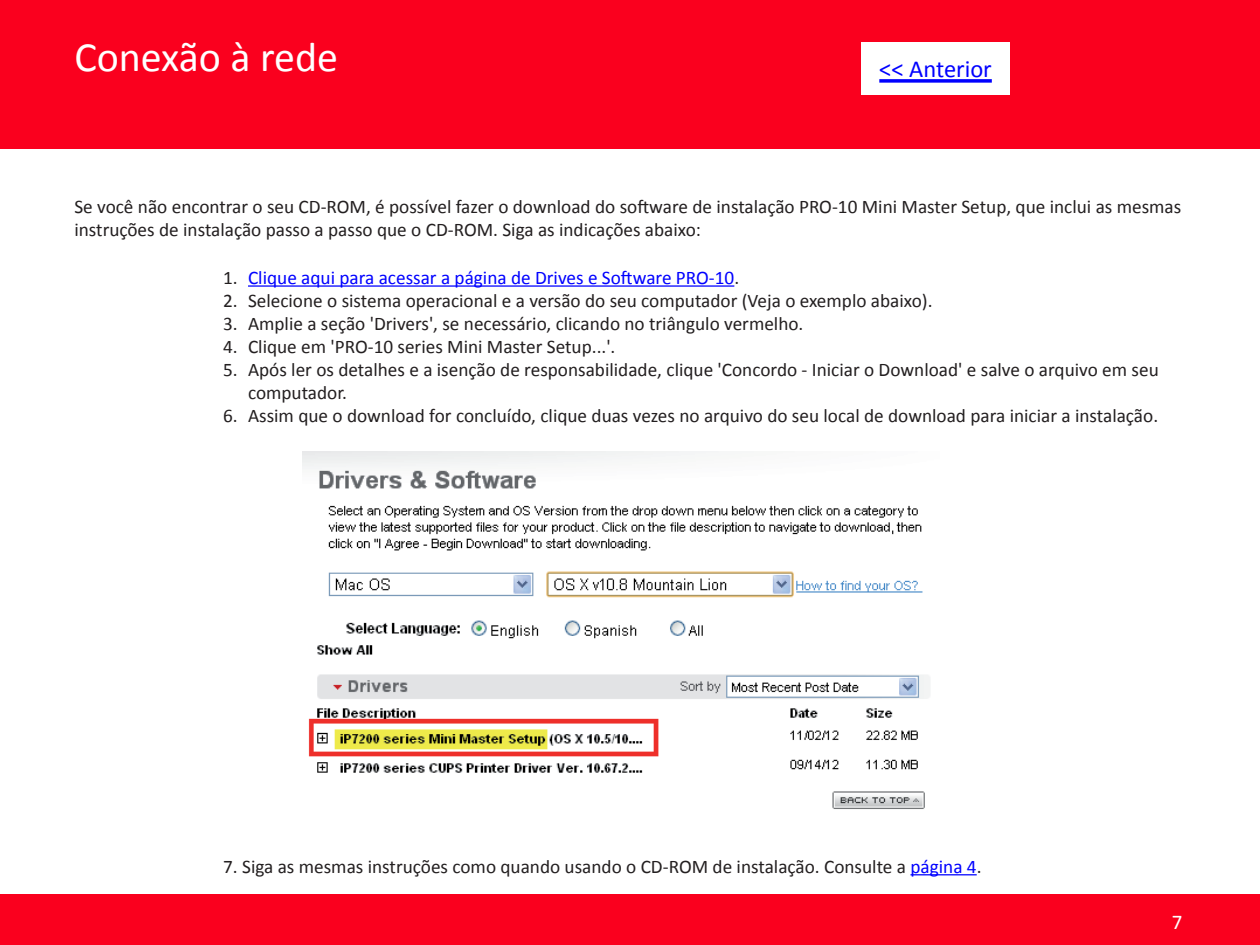
<style>
.page{position:relative;width:1260px;height:945px;background:#fff}
.page>*{position:absolute;margin:0;border:0;box-sizing:border-box;transform-origin:0 0}
.TITULO{font:42px "Calibri";color:#fff}
.t1{font:24.5px "Calibri";color:#00f}
.t2{font:21px "Calibri";color:#fff}
.TEXTO{font:19.25px/23.1px "Calibri";color:#231f20}
.TEXTO-2{font:19.25px "Calibri";color:#00f}
.s1{color:#231f20}
.s2{color:#00f}
</style>
<div class="page">
<div style="left:0;top:0;width:1260px;height:149px;background:#fa001e"></div>
<div style="left:0;top:894px;width:1260px;height:51px;background:#fa001e"></div>
<hr style="left:248px;top:285px;width:486px;height:2px;background:#00f">
<div style="left:861px;top:42px;width:149px;height:52px;background:#fff"></div>
<svg style="left:879px;top:79px;width:113px;height:4px"></svg>
<hr style="left:910px;top:874px;width:67px;height:1px;background:#00f">
<img style="left:303px;top:451px;width:627px;height:358px">
<h1 class="TITULO" style="left:74px;top:31px;width:265px">Conexão à rede</h1>
<p class="t1" style="left:879px;top:54px;width:114px">&lt;&lt; Anterior</p>
<h1 class="TEXTO" style="left:74px;top:195px;width:1108px">Se você não encontrar o seu CD-ROM, é possível fazer o download do software de instalação PRO-10 Mini Master Setup, que inclui as mesmas instruções de instalação passo a passo que o CD-ROM. Siga as indicações abaixo:</h1>
<h1 class="TEXTO-2" style="left:223px;top:265px;width:517px"><span class="s1">1.</span> Clique aqui para acessar a página de Drives e Software PRO-10<span class="s1">.</span></h1>
<h1 class="TEXTO" style="left:223px;top:289px;width:711px">2. Selecione o sistema operacional e a versão do seu computador (Veja o exemplo abaixo).</h1>
<h1 class="TEXTO" style="left:223px;top:312px;width:582px">3. Amplie a seção 'Drivers', se necessário, clicando no triângulo vermelho.</h1>
<h1 class="TEXTO" style="left:223px;top:335px;width:394px">4. Clique em 'PRO-10 series Mini Master Setup...'.</h1>
<h1 class="TEXTO" style="left:248px;top:358px;width:912px;text-indent:-25px">5. Após ler os detalhes e a isenção de responsabilidade, clique 'Concordo - Iniciar o Download' e salve o arquivo em seu computador.</h1>
<h1 class="TEXTO" style="left:223px;top:405px;width:936px">6. Assim que o download for concluído, clique duas vezes no arquivo do seu local de download para iniciar a instalação.</h1>
<h1 class="TEXTO" style="left:223px;top:855px;width:760px">7. Siga as mesmas instruções como quando usando o CD-ROM de instalação. Consulte a <span class="s2">página 4</span>.</h1>
<p class="t2" style="left:1172px;top:909px;width:12px">7</p>
</div>
